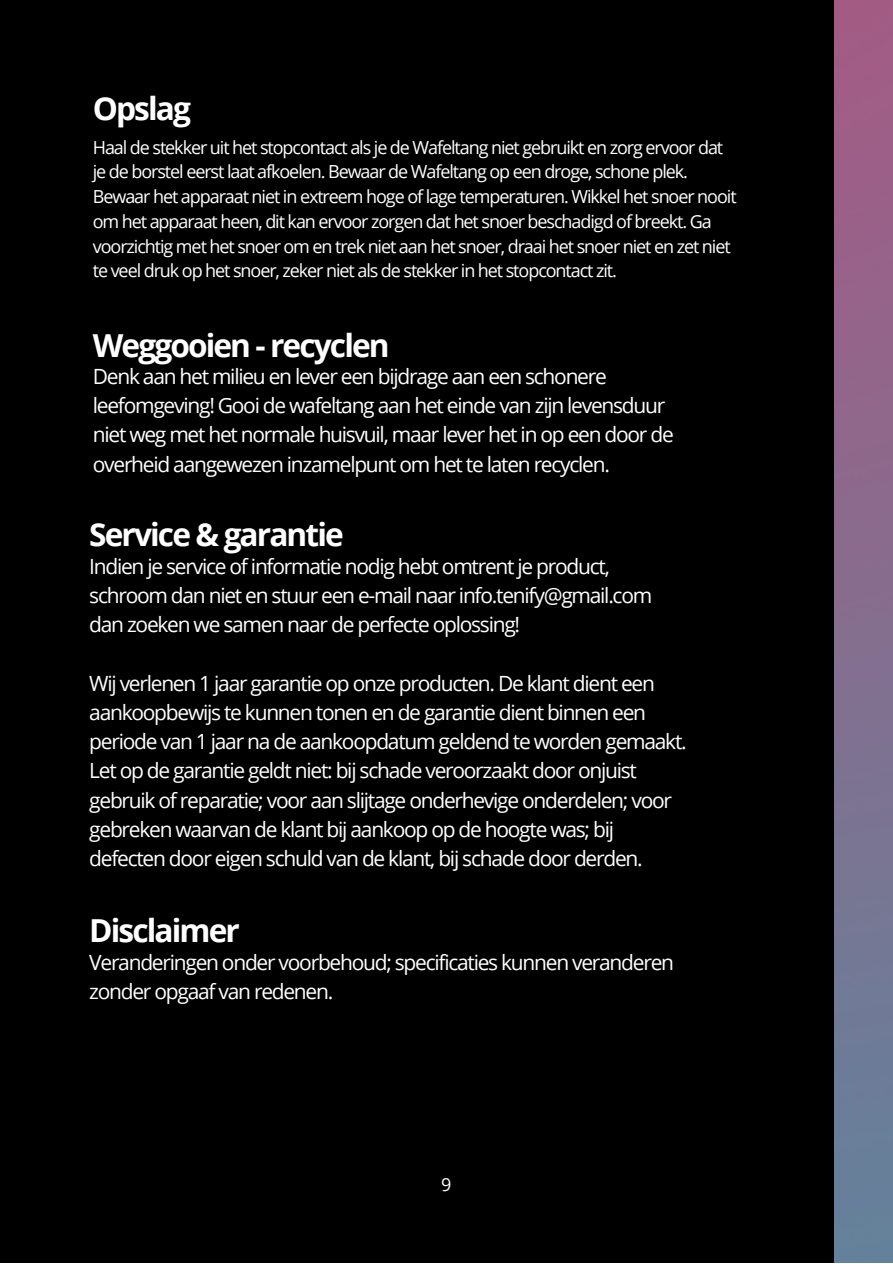
<style>
.page{position:relative;width:893px;height:1264px;background:#fff}
.page>*{position:absolute;margin:0;border:0;box-sizing:border-box;transform-origin:0 0}
.t1{font:700 31.65px "Open Sans";letter-spacing:-.06em;color:#fff}
.t2{font:21px/29.2px "Open Sans";letter-spacing:-.06em;color:#fff}
.t3{font:18px/24.8px "Open Sans";letter-spacing:-.06em;color:#fff}
</style>
<div class="page">
<div style="left:0;top:0;width:892px;height:1262px;background:#000"></div>
<img style="left:834px;top:0;width:58px;height:1262px">
<h1 class="t1" style="left:93px;top:86px;width:100px">Opslag</h1>
<p class="t3" style="left:93px;top:134px;width:645px">Haal de stekker uit het stopcontact als je de Wafeltang niet gebruikt en zorg ervoor dat je de borstel eerst laat afkoelen. Bewaar de Wafeltang op een droge, schone plek.<br>Bewaar het apparaat niet in extreem hoge of lage temperaturen. Wikkel het snoer nooit om het apparaat heen, dit kan ervoor zorgen dat het snoer beschadigd of breekt. Ga voorzichtig met het snoer om en trek niet aan het snoer, draai het snoer niet en zet niet te veel druk op het snoer, zeker niet als de stekker in het stopcontact zit.</p>
<h1 class="t1" style="left:93px;top:323px;width:298px">Weggooien - recyclen</h1>
<p class="t2" style="left:93px;top:361px;width:582px">Denk aan het milieu en lever een bijdrage aan een schonere leefomgeving! Gooi de wafeltang aan het einde van zijn levensduur niet weg met het normale huisvuil, maar lever het in op een door de overheid aangewezen inzamelpunt om het te laten recyclen.</p>
<h1 class="t1" style="left:89px;top:512px;width:256px">Service &amp; garantie</h1>
<p class="t2" style="left:89px;top:551px;width:564px">Indien je service of informatie nodig hebt omtrent je product, schroom dan niet en stuur een e-mail naar info.tenify@gmail.com dan zoeken we samen naar de perfecte oplossing!</p>
<p class="t2" style="left:89px;top:668px;width:599px">Wij verlenen 1 jaar garantie op onze producten. De klant dient een aankoopbewijs te kunnen tonen en de garantie dient binnen een periode van 1 jaar na de aankoopdatum geldend te worden gemaakt.<br>Let op de garantie geldt niet: bij schade veroorzaakt door onjuist gebruik of reparatie; voor aan slijtage onderhevige onderdelen; voor gebreken waarvan de klant bij aankoop op de hoogte was; bij defecten door eigen schuld van de klant, bij schade door derden.</p>
<h1 class="t1" style="left:89px;top:908px;width:152px">Disclaimer</h1>
<p class="t2" style="left:89px;top:946px;width:586px">Veranderingen onder voorbehoud; specificaties kunnen veranderen zonder opgaaf van redenen.</p>
<p class="t3" style="left:441px;top:1171px;width:12px">9</p>
</div>
